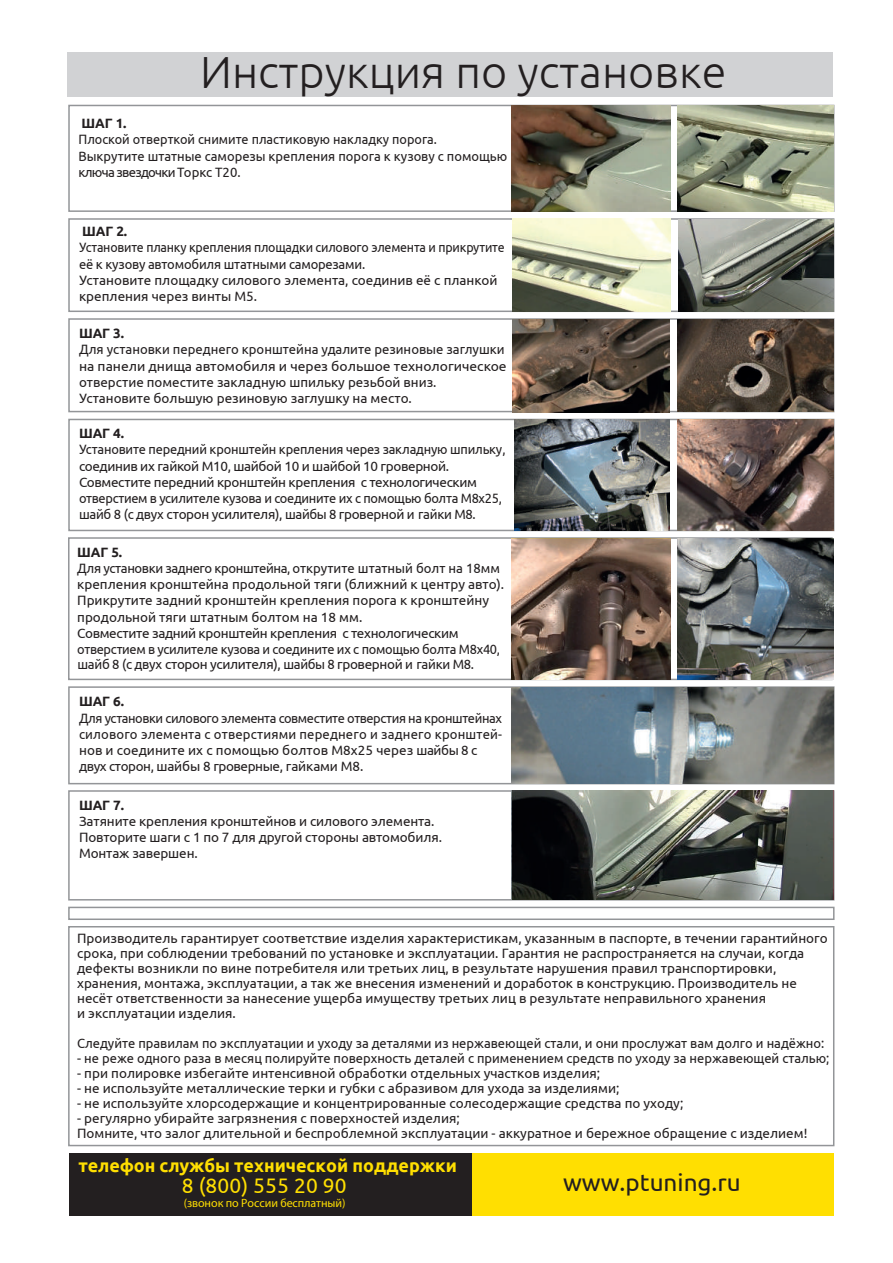
<style>
.page{position:relative;width:893px;height:1263px;background:#fff}
.page>*{position:absolute;margin:0;border:0;box-sizing:border-box;transform-origin:0 0}
.t1{font:300 45px "Ubuntu";color:#231f20}
.t2{font:24.3px "Ubuntu";color:#231f20}
.t3{font:21px "Ubuntu";letter-spacing:.005em;color:#ffdf01}
.t4{font:700 18px "Ubuntu";color:#ffdf01}
.t5{font:13.5px/16.2px "Ubuntu";color:#231f20}
.t6{font:13.5px/16.2px "Ubuntu";letter-spacing:-.025em;color:#231f20;scale:.95 1}
.t7{font:13.5px/16.2px "Ubuntu";color:#231f20;scale:.95 1}
.t8{font:13.5px/16.2px "Ubuntu";color:#231f20;scale:.92 1}
.t9{font:13.5px/16.2px "Ubuntu";color:#231f20;scale:.94 1}
.t10{font:13.5px "Ubuntu";color:#231f20;scale:.96 1}
.t11{font:13.5px "Ubuntu";letter-spacing:-.025em;color:#231f20}
.t12{font:700 13.5px "Ubuntu";letter-spacing:-.01em;color:#231f20}
.t13{font:12px "Myriad Pro";letter-spacing:-.005em;color:#ffdf01}
</style>
<div class="page">
<div style="left:68px;top:218px;width:766px;height:94px;border:2px solid #939598"></div>
<div style="left:68px;top:105px;width:766px;height:107px;border:2px solid #939598"></div>
<div style="left:68px;top:318px;width:766px;height:94px;border:2px solid #939598"></div>
<div style="left:68px;top:537px;width:765px;height:143px;border:2px solid #939598"></div>
<div style="left:68px;top:686px;width:766px;height:98px;border:2px solid #939598"></div>
<div style="left:68px;top:790px;width:766px;height:110px;border:2px solid #939598"></div>
<div style="left:68px;top:419px;width:766px;height:112px;border:2px solid #939598"></div>
<img style="left:511px;top:105px;width:159px;height:106px">
<img style="left:678px;top:219px;width:155px;height:92px">
<img style="left:678px;top:105px;width:156px;height:106px">
<img style="left:512px;top:219px;width:158px;height:92px">
<img style="left:512px;top:538px;width:158px;height:141px">
<img style="left:678px;top:319px;width:156px;height:93px">
<img style="left:511px;top:791px;width:323px;height:109px">
<img style="left:512px;top:319px;width:158px;height:93px">
<img style="left:678px;top:419px;width:156px;height:111px">
<img style="left:514px;top:419px;width:156px;height:111px">
<img style="left:512px;top:687px;width:322px;height:97px">
<img style="left:678px;top:538px;width:155px;height:141px">
<div style="left:68px;top:926px;width:766px;height:220px;border:2px solid #939598"></div>
<div style="left:69px;top:1153px;width:765px;height:62px;background:#231f20"></div>
<div style="left:472px;top:1153px;width:362px;height:62px;background:#ffdf01"></div>
<div style="left:67px;top:53px;width:766px;height:44px;background:#d1d2d4"></div>
<div style="left:68px;top:907px;width:766px;height:13px;border:2px solid #939598"></div>
<h1 class="t1" style="left:200px;top:45px;width:528px">Инструкция по установке</h1>
<p class="t12" style="left:82px;top:115px;width:47px">ШАГ 1.</p>
<p class="t9" style="left:78px;top:131px;width:458px">Плоской отверткой снимите пластиковую накладку порога.<br>Выкрутите штатные саморезы крепления порога к кузову с помощью ключа звездочки Торкс Т20.</p>
<p class="t12" style="left:82px;top:223px;width:47px">ШАГ 2.</p>
<p class="t8" style="left:79px;top:239px;width:464px">Установите планку крепления площадки силового элемента и прикрутите её к кузову автомобиля штатными саморезами.<br>Установите площадку силового элемента, соединив её с планкой крепления через винты М5.</p>
<p class="t12" style="left:79px;top:325px;width:47px">ШАГ 3.</p>
<p class="t5" style="left:79px;top:341px;width:429px">Для установки переднего кронштейна удалите резиновые заглушки на панели днища автомобиля и через большое технологическое отверстие поместите закладную шпильку резьбой вниз.<br>Установите большую резиновую заглушку на место.</p>
<p class="t12" style="left:79px;top:425px;width:47px">ШАГ 4.</p>
<p class="t6" style="left:79px;top:441px;width:450px">Установите передний кронштейн крепления через закладную шпильку, соединив их гайкой М10, шайбой 10 и шайбой 10 гроверной.<br>Совместите передний кронштейн крепления с технологическим отверстием в усилителе кузова и соедините их с помощью болта М8х25, шайб 8 (с двух сторон усилителя), шайбы 8 гроверной и гайки М8.</p>
<p class="t12" style="left:77px;top:544px;width:47px">ШАГ 5.</p>
<p class="t5" style="left:77px;top:560px;width:428px">Для установки заднего кронштейна, открутите штатный болт на 18мм крепления кронштейна продольной тяги (ближний к центру авто).<br>Прикрутите задний кронштейн крепления порога к кронштейну продольной тяги штатным болтом на 18 мм.<br>Совместите задний кронштейн крепления с технологическим отверстием в усилителе кузова и соедините их с помощью болта М8х40,</p>
<p class="t11" style="left:77px;top:656px;width:398px">шайб 8 (с двух сторон усилителя), шайбы 8 гроверной и гайки М8.</p>
<p class="t12" style="left:79px;top:693px;width:47px">ШАГ 6.</p>
<p class="t7" style="left:79px;top:709px;width:447px">Для установки силового элемента совместите отверстия на кронштейнах силового элемента с отверстиями переднего и заднего кронштей&shy;нов и соедините их с помощью болтов М8х25 через шайбы 8 с двух сторон, шайбы 8 гроверные, гайками М8.</p>
<p class="t12" style="left:79px;top:797px;width:47px">ШАГ 7.</p>
<p class="t5" style="left:79px;top:812px;width:364px">Затяните крепления кронштейнов и силового элемента.<br>Повторите шаги с 1 по 7 для другой стороны автомобиля.<br>Монтаж завершен.</p>
<p class="t5" style="left:77px;top:930px;width:752px;line-height:15px">Производитель гарантирует соответствие изделия характеристикам, указанным в паспорте, в течении гарантийного срока, при соблюдении требований по установке и эксплуатации. Гарантия не распространяется на случаи, когда дефекты возникли по вине потребителя или третьих лиц, в результате нарушения правил транспортировки, хранения, монтажа, эксплуатации, а так же внесения изменений и доработок в конструкцию. Производитель не несёт ответственности за нанесение ущерба имуществу третьих лиц в результате неправильного хранения<br>и эксплуатации изделия.</p>
<p class="t10" style="left:77px;top:1035px;width:780px">Следуйте правилам по эксплуатации и уходу за деталями из нержавеющей стали, и они прослужат вам долго и надёжно:</p>
<p class="t5" style="left:77px;top:1050px;width:754px">- не реже одного раза в месяц полируйте поверхность деталей с применением средств по уходу за нержавеющей сталью;</p>
<p class="t5" style="left:77px;top:1065px;width:524px">- при полировке избегайте интенсивной обработки отдельных участков изделия;</p>
<p class="t5" style="left:77px;top:1080px;width:544px">- не используйте металлические терки и губки с абразивом для ухода за изделиями;</p>
<p class="t5" style="left:77px;top:1095px;width:608px">- не используйте хлорсодержащие и концентрированные солесодержащие средства по уходу;</p>
<p class="t5" style="left:77px;top:1110px;width:732px;line-height:15px">- регулярно убирайте загрязнения с поверхностей изделия;<br>Помните, что залог длительной и беспроблемной эксплуатации - аккуратное и бережное обращение с изделием!</p>
<h3 class="t4" style="left:78px;top:1154px;width:380px">телефон службы технической поддержки</h3>
<h3 class="t3" style="left:182px;top:1172px;width:166px">8 (800) 555 20 90</h3>
<p class="t13" style="left:184px;top:1196px;width:163px">(звонок по России бесплатный)</p>
<h2 class="t2" style="left:563px;top:1168px;width:179px">www.ptuning.ru</h2>
</div>
